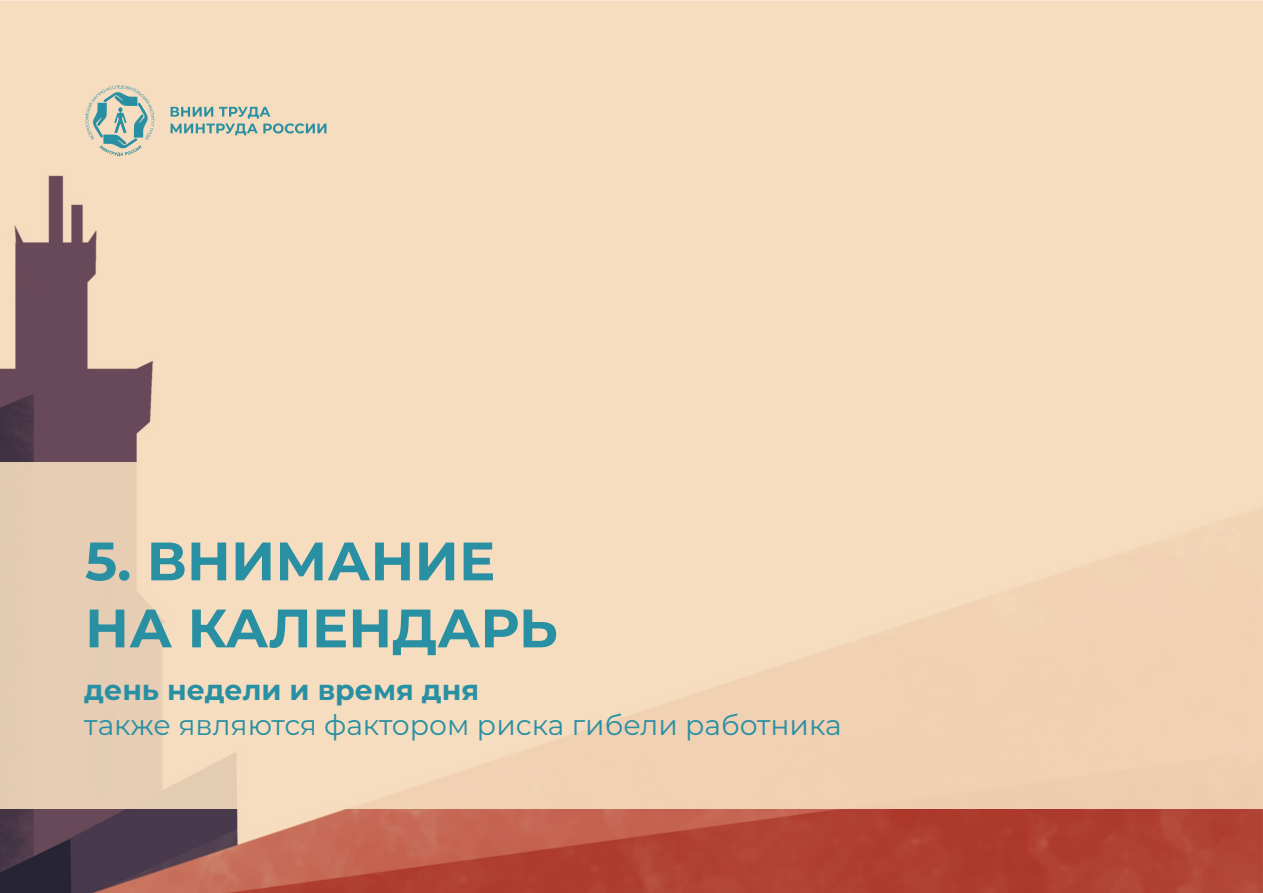
<style>
.page{position:relative;width:1263px;height:893px;background:#fff}
.page>*{position:absolute;margin:0;border:0;box-sizing:border-box;transform-origin:0 0}
.t1{font:700 54px/67.1px "Montserrat";color:#2990a3}
.t2{font:28.35px "Montserrat";color:#2990a3}
.t3{font:700 28.35px "Montserrat";color:#2990a3}
</style>
<div class="page">
<img style="left:0;top:0;width:1263px;height:893px">
<div style="left:0;top:462px;width:1263px;height:346px;background:#f6ddbf;opacity:.9"></div>
<svg style="left:171px;top:107px;width:155px;height:28px"></svg>
<svg style="left:85px;top:85px;width:69px;height:71px"></svg>
<h1 class="t1" style="left:85px;top:527px;width:474px">5. ВНИМАНИЕ<br>НА КАЛЕНДАРЬ</h1>
<p class="t3" style="left:84px;top:672px;width:396px">день недели и время дня</p>
<p class="t2" style="left:84px;top:708px;width:759px">также являются фактором риска гибели работника</p>
</div>
